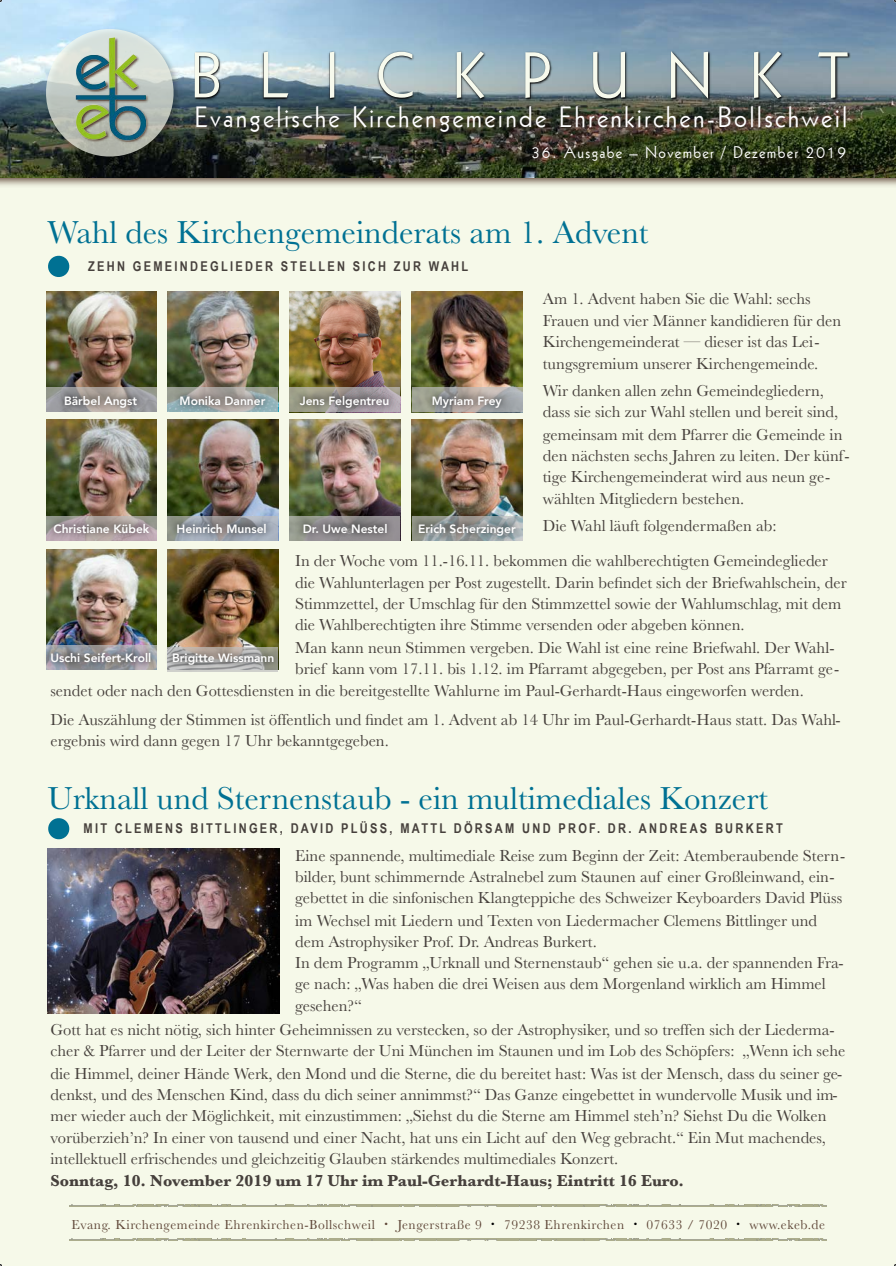
<style>
.page{position:relative;width:896px;height:1266px;background:#fff}
.page>*{position:absolute;margin:0;border:0;box-sizing:border-box;transform-origin:0 0}
.t1{font:63px "Geometric 231 BT Roman C";letter-spacing:.58em;color:#f7faed}
.t2{font:33px "Baskerville";color:#007193}
.t3{font:28.5px "Geometric 231 BT Roman C";letter-spacing:.08em;color:#fff}
.t4{font:16.5px/21px "Baskerville";color:#46403c}
.t5{font:16.5px "Geometric 231 BT Roman C";letter-spacing:.08em;color:#fff}
.t6{font:700 13.5px "Arial Narrow";letter-spacing:.17em;color:#46403c}
.t7{font:13.5px "Baskerville";letter-spacing:.04em;color:rgb(67 38 24/.85)}
.t8{font:800 12px "Avenir";color:#fff}
.s1{font-weight:700}
.s2{font-family:"Hira Min Pro N W3"}
.s3{font-family:"Hira Min Pro N W3";color:#000}
</style>
<div class="page">
<div style="left:0;top:0;width:895px;height:1265px;background:#f6f9e9"></div>
<img style="left:71px;top:1204px;width:753px;height:1px">
<img style="left:71px;top:1238px;width:753px;height:1px">
<img style="left:0;top:177px;width:895px;height:9px">
<img style="left:0;top:0;width:895px;height:177px">
<img style="left:190px;top:110px;width:698px;height:32px">
<img style="left:194px;top:51px;width:656px;height:51px">
<svg style="left:43px;top:26px;width:137px;height:137px;background:#98a5a4"></svg>
<img style="left:73px;top:14px;width:78px;height:148px">
<img style="left:74px;top:14px;width:74px;height:145px">
<img style="left:526px;top:144px;width:330px;height:28px">
<img style="left:191px;top:102px;width:665px;height:42px">
<svg style="left:48px;top:255px;width:22px;height:22px"></svg>
<svg style="left:48px;top:818px;width:22px;height:22px"></svg>
<img style="left:289px;top:291px;width:111px;height:88px">
<img style="left:412px;top:291px;width:110px;height:88px">
<img style="left:46px;top:427px;width:111px;height:80px">
<img style="left:289px;top:427px;width:111px;height:80px">
<img style="left:412px;top:427px;width:110px;height:80px">
<img style="left:46px;top:291px;width:111px;height:88px">
<img style="left:167px;top:427px;width:111px;height:80px">
<img style="left:46px;top:554px;width:111px;height:82px">
<img style="left:167px;top:291px;width:111px;height:88px">
<img style="left:167px;top:554px;width:111px;height:82px">
<img style="left:46px;top:379px;width:477px;height:48px">
<img style="left:46px;top:507px;width:111px;height:47px">
<img style="left:167px;top:507px;width:234px;height:47px">
<img style="left:411px;top:507px;width:112px;height:34px">
<img style="left:46px;top:636px;width:109px;height:34px">
<img style="left:155px;top:636px;width:124px;height:36px">
<img style="left:47px;top:848px;width:233px;height:165px">
<p class="t1" style="left:190px;top:34px;width:659px">BLICKPUNKT</p>
<p class="t3" style="left:167px;top:96px;width:654px">Evangelische Kirchengemeinde Ehrenkirchen-Bollschweil</p>
<p class="t3" style="left:194px;top:99px;width:654px">Evangelische Kirchengemeinde Ehrenkirchen-Bollschweil</p>
<p class="t5" style="left:531px;top:141px;width:316px">36. Ausgabe – November / Dezember 2019</p>
<p class="t2" style="left:47px;top:211px;width:602px">Wahl des Kirchengemeinderats am 1. Advent</p>
<p class="t6" style="left:88px;top:256px;width:382px">ZEHN GEMEINDEGLIEDER STELLEN SICH ZUR WAHL</p>
<p class="t4" style="left:542px;top:289px;width:300px">Am 1. Advent haben Sie die Wahl: sechs<br>Frauen und vier Männer kandidieren für den<br>Kirchengemeinderat — dieser ist das Lei-</p>
<p class="t4" style="left:542px;top:350px;width:283px;line-height:27px">tungsgremium unserer Kirchengemeinde.<br>Wir danken allen zehn Gemeindegliedern,</p>
<p class="t4" style="left:542px;top:401px;width:301px;line-height:22.5px">dass sie sich zur Wahl stellen und bereit sind, gemeinsam mit dem Pfarrer die Gemeinde in</p>
<p class="t4" style="left:542px;top:445px;width:308px">den nächsten sechs Jahren zu leiten. Der künf&shy;tige Kirchengemeinderat wird aus neun ge-</p>
<p class="t4" style="left:542px;top:485px;width:235px;line-height:27px">wählten Mitgliedern bestehen.<br>Die Wahl läuft folgendermaßen ab:</p>
<p class="t4" style="left:295px;top:549px;width:553px;line-height:22.5px">In der Woche vom 11.-16.11. bekommen die wahlberechtigten Gemeindeglieder die Wahlunterlagen per Post zugestellt. Darin beÞndet sich der Briefwahlschein, der</p>
<p class="t4" style="left:295px;top:593px;width:547px">Stimmzettel, der Umschlag für den Stimmzettel sowie der Wahlumschlag, mit dem die Wahlberechtigten ihre Stimme versenden oder abgeben können.</p>
<p class="t4" style="left:295px;top:637px;width:545px">Man kann neun Stimmen vergeben. Die Wahl ist eine reine Briefwahl. Der Wahl&shy;brief kann vom 17.11. bis 1.12. im Pfarramt abgegeben, per Post ans Pfarramt ge-</p>
<p class="t4" style="left:50px;top:677px;width:791px;line-height:28.5px">sendet oder nach den Gottesdiensten in die bereitgestellte Wahlurne im Paul-Gerhardt-Haus eingeworfen werden.<br>Die AuszŠhlung der Stimmen ist šffentlich und Þndet am 1. Advent ab 14 Uhr im Paul-Gerhardt-Haus statt. Das Wahl-</p>
<p class="t4" style="left:50px;top:730px;width:340px">ergebnis wird dann gegen 17 Uhr bekanntgegeben.</p>
<p class="t8" style="left:64px;top:391px;width:75px">Bärbel Angst</p>
<p class="t8" style="left:179px;top:391px;width:87px">Monika Danner</p>
<p class="t8" style="left:299px;top:391px;width:91px">Jens Felgentreu</p>
<p class="t8" style="left:431px;top:391px;width:72px">Myriam Frey</p>
<p class="t8" style="left:53px;top:519px;width:97px">Christiane Kübek</p>
<p class="t8" style="left:176px;top:519px;width:92px">Heinrich Munsel</p>
<p class="t8" style="left:302px;top:519px;width:86px">Dr. Uwe Nestel</p>
<p class="t8" style="left:418px;top:519px;width:99px">Erich Scherzinger</p>
<p class="t8" style="left:50px;top:648px;width:102px">Uschi Seifert-Kroll</p>
<p class="t8" style="left:172px;top:648px;width:104px">Brigitte Wissmann</p>
<p class="t2" style="left:47px;top:777px;width:722px">Urknall und Sternenstaub - ein multimediales Konzert</p>
<p class="t6" style="left:83px;top:817px;width:700px">MIT CLEMENS BITTLINGER, DAVID PLÜSS, MATTL DÖRSAM UND PROF. DR. ANDREAS BURKERT</p>
<p class="t4" style="left:295px;top:845px;width:551px">Eine spannende, multimediale Reise zum Beginn der Zeit: Atemberaubende Stern&shy;bilder, bunt schimmernde Astralnebel zum Staunen auf einer Großleinwand, ein&shy;gebettet in die sinfonischen Klangteppiche des Schweizer Keyboarders David Plüss</p>
<p class="t4" style="left:295px;top:910px;width:550px">im Wechsel mit Liedern und Texten von Liedermacher Clemens Bittlinger und dem Astrophysiker Prof. Dr. Andreas Burkert.<br>In dem Programm „Urknall und Sternenstaub“ gehen sie u.a. der spannenden Fra&shy;ge nach: „Was haben die drei Weisen aus dem Morgenland wirklich am Himmel</p>
<p class="t4" style="left:295px;top:995px;width:68px">gesehen?“</p>
<p class="t4" style="left:50px;top:1019px;width:796px">Gott hat es nicht nötig, sich hinter Geheimnissen zu verstecken, so der Astrophysiker, und so treffen sich der Liederma&shy;cher &amp; Pfarrer und der Leiter der Sternwarte der Uni München im Staunen und im Lob des Schöpfers: „Wenn ich sehe</p>
<p class="t4" style="left:50px;top:1063px;width:793px">die Himmel, deiner Hände Werk, den Mond und die Sterne, die du bereitet hast: Was ist der Mensch, dass du seiner ge&shy;denkst, und des Menschen Kind, dass du dich seiner annimmst?“ Das Ganze eingebettet in wundervolle Musik und im&shy;mer wieder auch der Möglichkeit, mit einzustimmen: „Siehst du die Sterne am Himmel steh’n? Siehst Du die Wolken</p>
<p class="t4" style="left:50px;top:1127px;width:776px">vorüberzieh’n? In einer von tausend und einer Nacht, hat uns ein Licht auf den Weg gebracht.“ Ein Mut machendes, intellektuell erfrischendes und gleichzeitig Glauben stärkendes multimediales Konzert.<br><span class="s1">Sonntag, 10. November 2019 um 17 Uhr im Paul-Gerhardt-Haus; Eintritt 16 Euro.</span></p>
<p class="t7" style="left:71px;top:1215px;width:755px">Evang. Kirchengemeinde Ehrenkirchen-Bollschweil <span class="s2">・</span> Jengerstraße 9 <span class="s3">・</span> 79238 Ehrenkirchen <span class="s3">・</span> 07633 / 7020 <span class="s3">・</span> www.ekeb.de</p>
</div>
